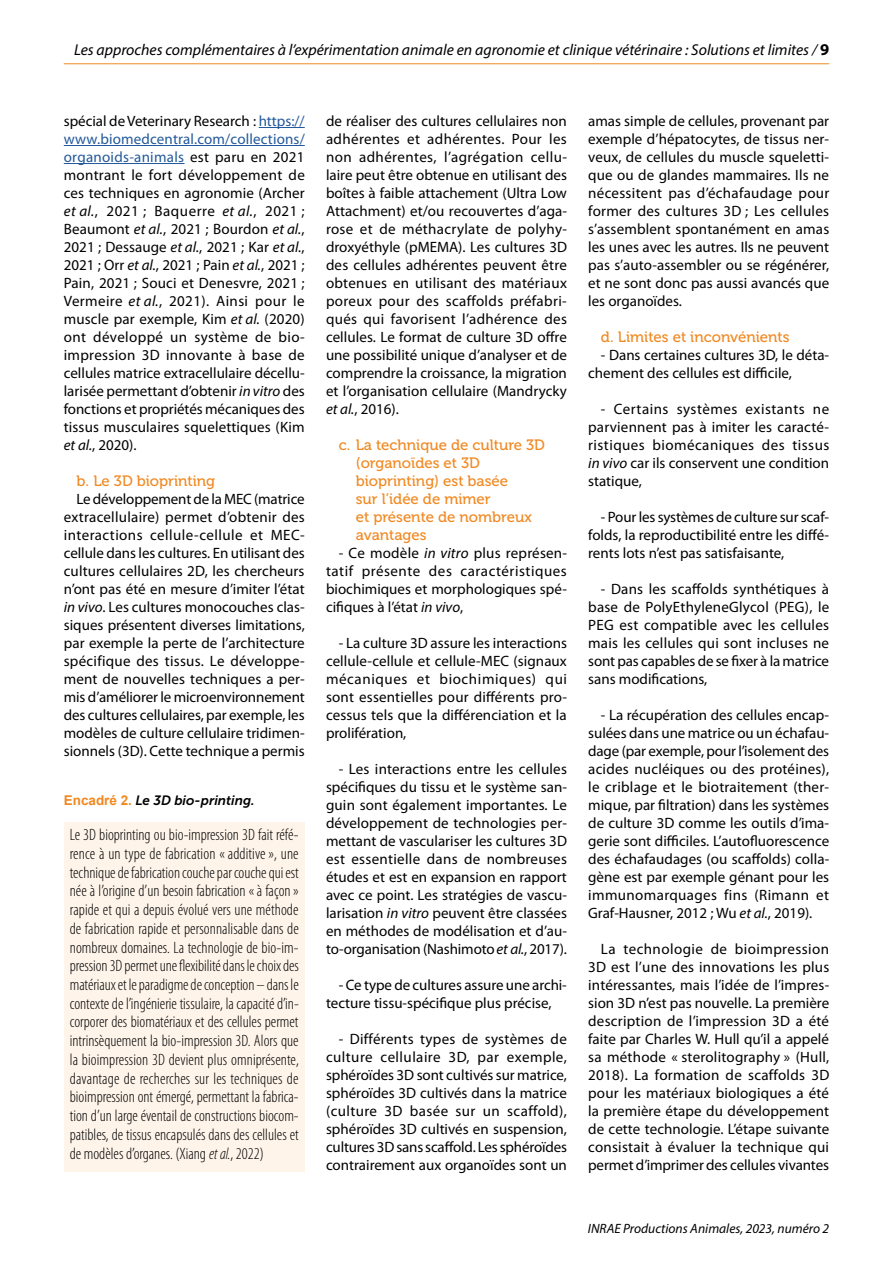
<style>
.page{position:relative;width:893px;height:1263px;background:#fff}
.page>*{position:absolute;margin:0;border:0;box-sizing:border-box;transform-origin:0 0}
.t1{font:300 condensed 16.5px/18.8px "Myriad Pro";color:#000;text-align:justify}
.t2{font:italic 15.75px "Myriad Pro";color:#000}
.t3{font:15px/18px "Myriad Pro";color:#000;text-align:justify}
.t4{font:15px/18px "Museo 500";color:#f18922}
.t5{font:italic 13.5px "Myriad Pro";color:#000}
.t6{font:italic 13.5px "Museo Sans 700";color:#000}
.s1{font-weight:700;font-style:normal;font-size:16.5px}
.s2{color:#22599b}
.s3{font-style:italic}
.s4{font-family:"Arial";font-weight:700;font-style:normal;color:#f18922}
</style>
<div class="page">
<hr style="left:64px;top:63px;width:765px;height:1px;background:#f18922">
<hr style="left:259px;top:127px;width:46px;height:1px;background:#22599b">
<hr style="left:64px;top:145px;width:241px;height:1px;background:#22599b">
<hr style="left:64px;top:163px;width:120px;height:1px;background:#22599b">
<div style="left:64px;top:822px;width:241px;height:349px;background:#fef4ea"></div>
<p class="t2" style="left:74px;top:40px;width:756px">Les approches complémentaires à l’expérimentation animale en agronomie et clinique vétérinaire : Solutions et limites / <span class="s1">9</span></p>
<p class="t3" style="left:64px;top:112px;width:243px">spécial de Veterinary Research : <span class="s2">https:// www.biomedcentral.com/collections/ organoids-animals</span> est paru en 2021 montrant le fort développement de ces techniques en agronomie (Archer <span class="s3">et al.</span>, 2021 ; Baquerre <span class="s3">et al.</span>, 2021 ; Beaumont <span class="s3">et al.</span>, 2021 ; Bourdon <span class="s3">et al.</span>, 2021 ; Dessauge <span class="s3">et al.</span>, 2021 ; Kar <span class="s3">et al.</span>, 2021 ; Orr <span class="s3">et al.</span>, 2021 ; Pain <span class="s3">et al.</span>, 2021 ; Pain, 2021 ; Souci et Denesvre, 2021 ; Vermeire <span class="s3">et al.</span>, 2021). Ainsi pour le muscle par exemple, Kim <span class="s3">et al.</span> (2020) ont développé un système de bio&shy;impression 3D innovante à base de cellules matrice extracellulaire décellu&shy;larisée permettant d’obtenir <span class="s3">in vitro</span> des fonctions et propriétés mécaniques des tissus musculaires squelettiques (Kim <span class="s3">et al.</span>, 2020).</p>
<p class="t4" style="left:77px;top:472px;width:140px">b. Le 3D bioprinting</p>
<p class="t3" style="left:64px;top:490px;width:243px;text-indent:13px">Le développement de la MEC (matrice extracellulaire) permet d’obtenir des interactions cellule-cellule et MEC&shy;cellule dans les cultures. En utilisant des cultures cellulaires 2D, les chercheurs n’ont pas été en mesure d’imiter l’état <span class="s3">in vivo</span>. Les cultures monocouches clas&shy;siques présentent diverses limitations, par exemple la perte de l’architecture spécifique des tissus. Le développe&shy;ment de nouvelles techniques a per&shy;mis d’améliorer le microenvironnement des cultures cellulaires, par exemple, les modèles de culture cellulaire tridimen&shy;sionnels (3D). Cette technique a permis</p>
<p class="t6" style="left:64px;top:793px;width:193px"><span class="s4">Encadré 2.</span> Le 3D bio-printing.</p>
<p class="t1" style="left:70px;top:825px;width:231px">Le 3D bioprinting ou bio-impression 3D fait réfé&shy;rence à un type de fabrication « additive », une technique de fabrication couche par couche qui est née à l’origine d’un besoin fabrication «à façon» rapide et qui a depuis évolué vers une méthode de fabrication rapide et personnalisable dans de nombreux domaines. La technologie de bio-im&shy;pression 3D permet une flexibilité dans le choix des matériaux et le paradigme de conception – dans le contexte de l’ingénierie tissulaire, la capacité d’in&shy;corporer des biomatériaux et des cellules permet intrinsèquement la bio-impression 3D. Alors que la bioimpression 3D devient plus omniprésente, davantage de recherches sur les techniques de bioimpression ont émergé, permettant la fabrica&shy;tion d’un large éventail de constructions biocom&shy;patibles, de tissus encapsulés dans des cellules et de modèles d’organes. (Xiang <span class="s3">etal.</span>, 2022)</p>
<p class="t3" style="left:326px;top:112px;width:243px">de réaliser des cultures cellulaires non adhérentes et adhérentes. Pour les non adhérentes, l’agrégation cellu&shy;laire peut être obtenue en utilisant des boîtes à faible attachement (Ultra Low Attachment) et/ou recouvertes d’aga&shy;rose et de méthacrylate de polyhy&shy;droxyéthyle (pMEMA). Les cultures 3D des cellules adhérentes peuvent être obtenues en utilisant des matériaux poreux pour des scaffolds préfabri&shy;qués qui favorisent l’adhérence des cellules. Le format de culture 3D offre une possibilité unique d’analyser et de comprendre la croissance, la migration et l’organisation cellulaire (Mandrycky <span class="s3">et al.</span>, 2016).</p>
<p class="t4" style="left:356px;top:436px;width:191px;text-indent:-17px">c. La technique de culture 3D (organoïdes et 3D bioprinting) est basée<br>sur l’idée de mimer<br>et présente de nombreux avantages</p>
<p class="t3" style="left:326px;top:544px;width:242px;text-indent:13px">- Ce modèle <span class="s3">in vitro</span> plus représen&shy;tatif présente des caractéristiques biochimiques et morphologiques spé&shy;cifiques à l’état <span class="s3">in vivo</span>,</p>
<p class="t3" style="left:326px;top:634px;width:243px;text-indent:13px">- La culture 3D assure les interactions cellule-cellule et cellule-MEC (signaux mécaniques et biochimiques) qui sont essentielles pour différents pro&shy;cessus tels que la différenciation et la prolifération,</p>
<p class="t3" style="left:326px;top:760px;width:243px;text-indent:13px">- Les interactions entre les cellules spécifiques du tissu et le système san&shy;guin sont également importantes. Le développement de technologies per&shy;mettant de vasculariser les cultures 3D est essentielle dans de nombreuses études et est en expansion en rapport avec ce point. Les stratégies de vascu&shy;larisation <span class="s3">in vitro</span> peuvent être classées en méthodes de modélisation et d’au&shy;to-organisation (Nashimoto <span class="s3">et al.</span>, 2017).</p>
<p class="t3" style="left:326px;top:976px;width:242px;text-indent:13px">- Ce type de cultures assure une archi&shy;tecture tissu-spécifique plus précise,</p>
<p class="t3" style="left:326px;top:1030px;width:243px;text-indent:13px">- Différents types de systèmes de culture cellulaire 3D, par exemple, sphéroïdes 3D sont cultivés sur matrice, sphéroïdes 3D cultivés dans la matrice (culture 3D basée sur un scaffold), sphéroïdes 3D cultivés en suspension, cultures 3D sans scaffold. Les sphéroïdes contrairement aux organoïdes sont un</p>
<p class="t3" style="left:588px;top:112px;width:243px">amas simple de cellules, provenant par exemple d’hépatocytes, de tissus ner&shy;veux, de cellules du muscle squeletti&shy;que ou de glandes mammaires. Ils ne nécessitent pas d’échafaudage pour former des cultures 3D ; Les cellules s’assemblent spontanément en amas les unes avec les autres. Ils ne peuvent pas s’auto-assembler ou se régénérer, et ne sont donc pas aussi avancés que les organoïdes.</p>
<p class="t4" style="left:601px;top:328px;width:190px">d. Limites et inconvénients</p>
<p class="t3" style="left:588px;top:346px;width:242px;text-indent:13px">- Dans certaines cultures 3D, le déta&shy;chement des cellules est difficile,</p>
<p class="t3" style="left:588px;top:400px;width:243px;text-indent:13px">- Certains systèmes existants ne parviennent pas à imiter les caracté&shy;ristiques biomécaniques des tissus <span class="s3">in vivo</span> car ils conservent une condition statique,</p>
<p class="t3" style="left:588px;top:508px;width:242px;text-indent:13px">- Pour les systèmes de culture sur scaf&shy;folds, la reproductibilité entre les diffé&shy;rents lots n’est pas satisfaisante,</p>
<p class="t3" style="left:588px;top:580px;width:243px;text-indent:13px">- Dans les scaffolds synthétiques à base de PolyEthyleneGlycol (PEG), le PEG est compatible avec les cellules mais les cellules qui sont incluses ne sont pas capables de se fixer à la matrice sans modifications,</p>
<p class="t3" style="left:588px;top:706px;width:243px;text-indent:13px">- La récupération des cellules encap&shy;sulées dans une matrice ou un échafau&shy;dage (par exemple, pour l’isolement des acides nucléiques ou des protéines), le criblage et le biotraitement (ther&shy;mique, par filtration) dans les systèmes de culture 3D comme les outils d’ima&shy;gerie sont difficiles. L’autofluorescence des échafaudages (ou scaffolds) colla&shy;gène est par exemple génant pour les immunomarquages fins (Rimann et Graf-Hausner, 2012 ; Wu <span class="s3">et al.</span>, 2019).</p>
<p class="t3" style="left:588px;top:940px;width:243px;text-indent:13px">La technologie de bioimpression 3D est l’une des innovations les plus intéressantes, mais l’idée de l’impres&shy;sion 3D n’est pas nouvelle. La première description de l’impression 3D a été faite par Charles W. Hull qu’il a appelé sa méthode « sterolitography » (Hull, 2018). La formation de scaffolds 3D pour les matériaux biologiques a été la première étape du développement de cette technologie. L’étape suivante consistait à évaluer la technique qui permet d’imprimer des cellules vivantes</p>
<p class="t5" style="left:588px;top:1220px;width:243px">INRAE Productions Animales, 2023, numéro 2</p>
</div>
